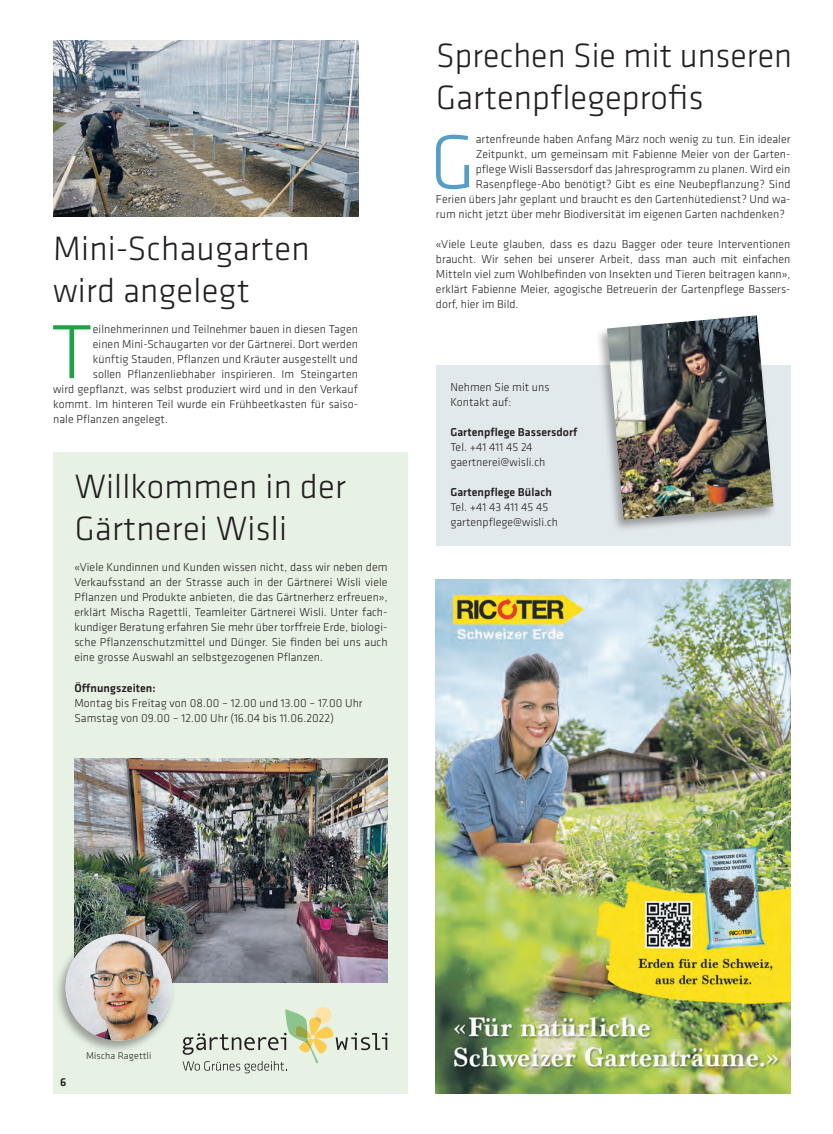
<style>
.page{position:relative;width:833px;height:1134px;background:#fff}
.page>*{position:absolute;margin:0;border:0;box-sizing:border-box;transform-origin:0 0}
.t1{font:300 79.5px "Klavika";color:#559ec5}
.t2{font:300 79.5px "Klavika";color:#1fa245}
.t3{font:300 35px/42px "Klavika";letter-spacing:.005em;color:#231f20}
.t4{font:300 11.88px/15px "Klavika";letter-spacing:.005em;color:#231f20}
.t5{font:500 11.88px "Klavika";letter-spacing:.005em;color:#231f20}
.t6{font:300 10px "Klavika";letter-spacing:.01em;color:#231f20}
</style>
<div class="page">
<div style="left:53px;top:452px;width:354px;height:641px;background:#e7f2e5"></div>
<img style="left:436px;top:579px;width:354px;height:514px">
<svg style="left:183px;top:1007px;width:204px;height:66px"></svg>
<div style="left:436px;top:365px;width:354px;height:181px;background:#e2e9ed"></div>
<img style="left:74px;top:758px;width:313px;height:224px">
<img style="left:53px;top:41px;width:305px;height:176px">
<div style="left:54px;top:932px;width:122px;height:122px;background:#231f20;opacity:.4"></div>
<img style="left:66px;top:934px;width:106px;height:107px;border-radius:53px">
<div style="left:595px;top:314px;width:182px;height:219px;background:#231f20;opacity:.4"></div>
<img style="left:607px;top:315px;width:166px;height:204px">
<h2 class="t3" style="left:53px;top:227px;width:258px">Mini-Schaugarten wird angelegt</h2>
<h1 class="t2" style="left:51px;top:304px;width:43px">T</h1>
<p class="t4" style="left:93px;top:322px;width:267px">eilnehmerinnen und Teilnehmer bauen in diesen Tagen</p>
<p class="t4" style="left:93px;top:337px;width:267px">einen Mini-Schaugarten vor der Gärtnerei. Dort werden</p>
<p class="t4" style="left:93px;top:352px;width:267px">künftig Stauden, Pflanzen und Kräuter ausgestellt und</p>
<p class="t4" style="left:93px;top:367px;width:267px">sollen Pflanzenliebhaber inspirieren. Im Steingarten</p>
<p class="t4" style="left:53px;top:382px;width:306px">wird gepflanzt, was selbst produziert wird und in den Verkauf</p>
<p class="t4" style="left:53px;top:397px;width:305px">kommt. Im hinteren Teil wurde ein Frühbeetkasten für saiso-</p>
<p class="t4" style="left:53px;top:412px;width:116px">nale Pflanzen angelegt.</p>
<h2 class="t3" style="left:75px;top:465px;width:273px">Willkommen in der<br>Gärtnerei Wisli</h2>
<p class="t4" style="left:74px;top:559px;width:315px;text-align:justify">«Viele Kundinnen und Kunden wissen nicht, dass wir neben dem Verkaufsstand an der Strasse auch in der Gärtnerei Wisli viele Pflanzen und Produkte anbieten, die das Gärtnerherz erfreuen», erklärt Mischa Ragettli, Teamleiter Gärtnerei Wisli. Unter fach&shy;kundiger Beratung erfahren Sie mehr über torffreie Erde, biologi&shy;sche Pflanzenschutzmittel und Dünger. Sie finden bei uns auch eine grosse Auswahl an selbstgezogenen Pflanzen.</p>
<p class="t5" style="left:74px;top:680px;width:83px">Öffnungszeiten:</p>
<p class="t4" style="left:74px;top:695px;width:290px">Montag bis Freitag von 08.00 – 12.00 und 13.00 – 17.00 Uhr<br>Samstag von 09.00 – 12.00 Uhr (16.04 bis 11.06.2022)</p>
<h2 class="t3" style="left:436px;top:34px;width:357px">Sprechen Sie mit unseren<br>Gartenpflegeprofis</h2>
<h1 class="t1" style="left:430px;top:114px;width:47px">G</h1>
<p class="t4" style="left:476px;top:132px;width:316px">artenfreunde haben Anfang März noch wenig zu tun. Ein idealer</p>
<p class="t4" style="left:476px;top:147px;width:316px">Zeitpunkt, um gemeinsam mit Fabienne Meier von der Garten-</p>
<p class="t4" style="left:476px;top:162px;width:316px">pflege Wisli Bassersdorf das Jahresprogramm zu planen. Wird ein</p>
<p class="t4" style="left:476px;top:177px;width:316px">Rasenpflege-Abo benötigt? Gibt es eine Neubepflanzung? Sind</p>
<p class="t4" style="left:436px;top:192px;width:356px">Ferien übers Jahr geplant und braucht es den Gartenhütedienst? Und wa-</p>
<p class="t4" style="left:436px;top:207px;width:350px">rum nicht jetzt über mehr Biodiversität im eigenen Garten nachdenken?</p>
<p class="t4" style="left:436px;top:237px;width:356px;text-align:justify">«Viele Leute glauben, dass es dazu Bagger oder teure Interventionen braucht. Wir sehen bei unserer Arbeit, dass man auch mit einfachen Mitteln viel zum Wohlbefinden von Insekten und Tieren beitragen kann», erklärt Fabienne Meier, agogische Betreuerin der Gartenpflege Bassers&shy;dorf, hier im Bild.</p>
<p class="t4" style="left:450px;top:380px;width:101px">Nehmen Sie mit uns<br>Kontakt auf:</p>
<p class="t5" style="left:450px;top:424px;width:129px">Gartenpflege Bassersdorf</p>
<p class="t4" style="left:450px;top:440px;width:97px">Tel. +41 411 45 24 gaertnerei@wisli.ch</p>
<p class="t5" style="left:450px;top:484px;width:103px">Gartenpflege Bülach</p>
<p class="t4" style="left:450px;top:500px;width:109px">Tel. +41 43 411 45 45 gartenpflege@wisli.ch</p>
<p class="t5" style="left:60px;top:1074px;width:8px">6</p>
<p class="t6" style="left:86px;top:1050px;width:67px">Mischa Ragettli</p>
</div>
